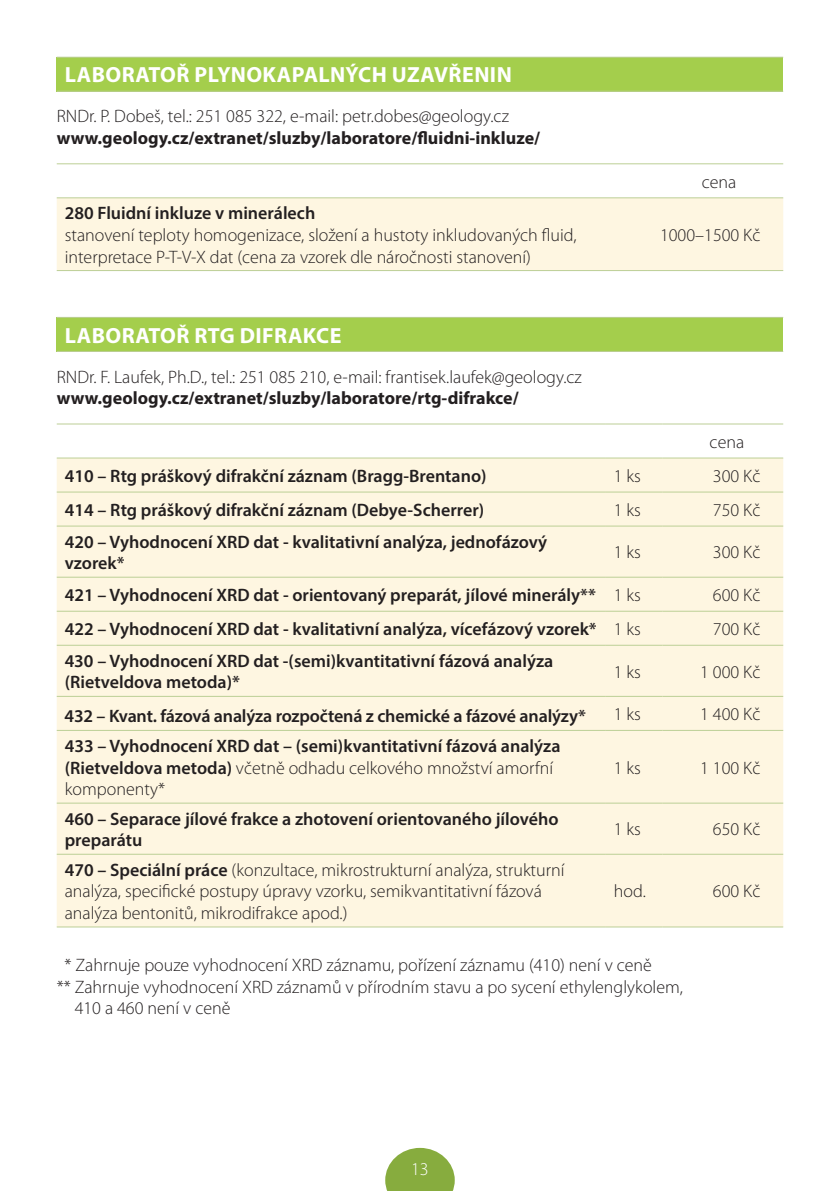
<style>
.page{position:relative;width:840px;height:1191px;background:#fff}
.page>*{position:absolute;margin:0;border:0;box-sizing:border-box;transform-origin:0 0}
.t1{font:700 22px "Myriad Pro";letter-spacing:.02em;color:#fff}
.t2{font:300 18px/21.6px "Myriad Pro";color:#231f20}
.t3{font:600 18px/21.6px "Myriad Pro";color:#231f20}
.t4{font:700 18px "Myriad Pro";color:#231f20}
.t5{font:300 18px "Myriad Pro";color:#fff}
.s1{font-weight:300}
.s2{font-weight:600}
</style>
<div class="page">
<svg style="left:385px;top:1147px;width:69px;height:44px"></svg>
<div style="left:57px;top:57px;width:725px;height:34px;background:#a4ce4c"></div>
<hr style="left:57px;top:91px;width:725px;height:1px;background:#bccf96">
<hr style="left:57px;top:57px;width:725px;height:1px;background:#bccf96">
<div style="left:57px;top:198px;width:725px;height:72px;background:#fef6e1"></div>
<hr style="left:57px;top:163px;width:589px;height:1px;background:#bccf96">
<hr style="left:646px;top:163px;width:136px;height:1px;background:#bccf96">
<hr style="left:57px;top:197px;width:589px;height:1px;background:#bccf96">
<hr style="left:646px;top:197px;width:136px;height:1px;background:#bccf96">
<hr style="left:57px;top:270px;width:589px;height:1px;background:#bccf96">
<hr style="left:646px;top:270px;width:136px;height:1px;background:#bccf96">
<div style="left:57px;top:317px;width:725px;height:34px;background:#a4ce4c"></div>
<hr style="left:57px;top:351px;width:725px;height:1px;background:#bccf96">
<hr style="left:57px;top:317px;width:725px;height:1px;background:#bccf96">
<div style="left:57px;top:458px;width:725px;height:468px;background:#fef6e1"></div>
<hr style="left:57px;top:423px;width:548px;height:1px;background:#bccf96">
<hr style="left:605px;top:423px;width:57px;height:1px;background:#bccf96">
<hr style="left:662px;top:423px;width:120px;height:1px;background:#bccf96">
<hr style="left:57px;top:457px;width:548px;height:1px;background:#bccf96">
<hr style="left:605px;top:457px;width:57px;height:1px;background:#bccf96">
<hr style="left:662px;top:457px;width:120px;height:1px;background:#bccf96">
<hr style="left:57px;top:491px;width:548px;height:1px;background:#bccf96">
<hr style="left:605px;top:491px;width:57px;height:1px;background:#bccf96">
<hr style="left:662px;top:491px;width:120px;height:1px;background:#bccf96">
<hr style="left:57px;top:525px;width:548px;height:1px;background:#bccf96">
<hr style="left:605px;top:525px;width:57px;height:1px;background:#bccf96">
<hr style="left:662px;top:525px;width:120px;height:1px;background:#bccf96">
<hr style="left:57px;top:576px;width:548px;height:1px;background:#bccf96">
<hr style="left:605px;top:576px;width:57px;height:1px;background:#bccf96">
<hr style="left:662px;top:576px;width:120px;height:1px;background:#bccf96">
<hr style="left:57px;top:611px;width:548px;height:1px;background:#bccf96">
<hr style="left:605px;top:611px;width:57px;height:1px;background:#bccf96">
<hr style="left:662px;top:611px;width:120px;height:1px;background:#bccf96">
<hr style="left:57px;top:645px;width:548px;height:1px;background:#bccf96">
<hr style="left:605px;top:645px;width:57px;height:1px;background:#bccf96">
<hr style="left:662px;top:645px;width:120px;height:1px;background:#bccf96">
<hr style="left:57px;top:696px;width:548px;height:1px;background:#bccf96">
<hr style="left:605px;top:696px;width:57px;height:1px;background:#bccf96">
<hr style="left:662px;top:696px;width:120px;height:1px;background:#bccf96">
<hr style="left:57px;top:730px;width:548px;height:1px;background:#bccf96">
<hr style="left:605px;top:730px;width:57px;height:1px;background:#bccf96">
<hr style="left:662px;top:730px;width:120px;height:1px;background:#bccf96">
<hr style="left:57px;top:802px;width:548px;height:1px;background:#bccf96">
<hr style="left:605px;top:802px;width:57px;height:1px;background:#bccf96">
<hr style="left:662px;top:802px;width:120px;height:1px;background:#bccf96">
<hr style="left:57px;top:853px;width:548px;height:1px;background:#bccf96">
<hr style="left:605px;top:853px;width:57px;height:1px;background:#bccf96">
<hr style="left:662px;top:853px;width:120px;height:1px;background:#bccf96">
<hr style="left:57px;top:926px;width:548px;height:1px;background:#bccf96">
<hr style="left:605px;top:926px;width:57px;height:1px;background:#bccf96">
<hr style="left:662px;top:926px;width:120px;height:1px;background:#bccf96">
<p class="t1" style="left:65px;top:61px;width:448px">LABORATOŘ PLYNOKAPALNÝCH UZAVŘENIN</p>
<p class="t2" style="left:57px;top:106px;width:453px">RNDr. P. Dobeš, tel.: 251 085 322, e-mail: petr.dobes@geology.cz</p>
<p class="t4" style="left:57px;top:126px;width:484px">www.geology.cz/extranet/sluzby/laboratore/fluidni-inkluze/</p>
<p class="t2" style="left:701px;top:171px;width:36px">cena</p>
<p class="t3" style="left:65px;top:202px;width:252px">280 Fluidní inkluze v minerálech</p>
<p class="t2" style="left:65px;top:224px;width:513px">stanovení teploty homogenizace, složení a hustoty inkludovaných fluid, interpretace P-T-V-X dat (cena za vzorek dle náročnosti stanovení)</p>
<p class="t2" style="left:659px;top:224px;width:102px">1000–1500 Kč</p>
<p class="t1" style="left:65px;top:321px;width:278px">LABORATOŘ RTG DIFRAKCE</p>
<p class="t2" style="left:57px;top:366px;width:526px">RNDr. F. Laufek, Ph.D., tel.: 251 085 210, e-mail: frantisek.laufek@geology.cz</p>
<p class="t4" style="left:57px;top:386px;width:463px">www.geology.cz/extranet/sluzby/laboratore/rtg-difrakce/</p>
<p class="t2" style="left:709px;top:431px;width:36px">cena</p>
<p class="t3" style="left:65px;top:464px;width:423px">410 – Rtg práškový difrakční záznam (Bragg-Brentano)</p>
<p class="t2" style="left:613px;top:465px;width:29px">1 ks</p>
<p class="t2" style="left:712px;top:465px;width:49px">300 Kč</p>
<p class="t3" style="left:65px;top:498px;width:420px">414 – Rtg práškový difrakční záznam (Debye-Scherrer)</p>
<p class="t2" style="left:613px;top:499px;width:29px">1 ks</p>
<p class="t2" style="left:712px;top:499px;width:49px">750 Kč</p>
<p class="t3" style="left:65px;top:530px;width:484px">420 – Vyhodnocení XRD dat - kvalitativní analýza, jednofázový vzorek*</p>
<p class="t2" style="left:613px;top:542px;width:29px">1 ks</p>
<p class="t2" style="left:712px;top:542px;width:49px">300 Kč</p>
<p class="t3" style="left:65px;top:583px;width:577px">421 – Vyhodnocení XRD dat - orientovaný preparát, jílové minerály** <span class="s1">1 ks</span></p>
<p class="t2" style="left:712px;top:584px;width:49px">600 Kč</p>
<p class="t3" style="left:65px;top:617px;width:577px">422 – Vyhodnocení XRD dat - kvalitativní analýza, vícefázový vzorek* <span class="s1">1 ks</span></p>
<p class="t2" style="left:712px;top:618px;width:49px">700 Kč</p>
<p class="t3" style="left:65px;top:649px;width:490px">430 – Vyhodnocení XRD dat -(semi)kvantitativní fázová analýza (Rietveldova metoda)*</p>
<p class="t2" style="left:613px;top:661px;width:29px">1 ks</p>
<p class="t2" style="left:699px;top:661px;width:62px">1 000 Kč</p>
<p class="t3" style="left:65px;top:705px;width:522px">432 – Kvant. fázová analýza rozpočtená z chemické a fázové analýzy*</p>
<p class="t2" style="left:613px;top:703px;width:29px">1 ks</p>
<p class="t2" style="left:699px;top:703px;width:62px">1 400 Kč</p>
<p class="t3" style="left:65px;top:734px;width:497px">433 – Vyhodnocení XRD dat – (semi)kvantitativní fázová analýza (Rietveldova metoda) <span class="s1">včetně odhadu celkového množství amorfní komponenty*</span></p>
<p class="t2" style="left:613px;top:757px;width:29px">1 ks</p>
<p class="t2" style="left:699px;top:757px;width:62px">1 100 Kč</p>
<p class="t3" style="left:65px;top:807px;width:495px">460 – Separace jílové frakce a zhotovení orientovaného jílového preparátu</p>
<p class="t2" style="left:613px;top:819px;width:29px">1 ks</p>
<p class="t2" style="left:712px;top:819px;width:49px">650 Kč</p>
<p class="t2" style="left:65px;top:859px;width:501px"><span class="s2">470 – Speciální práce</span> (konzultace, mikrostrukturní analýza, strukturní analýza, specifické postupy úpravy vzorku, semikvantitativní fázová analýza bentonitů, mikrodifrakce apod.)</p>
<p class="t2" style="left:613px;top:881px;width:33px">hod.</p>
<p class="t2" style="left:712px;top:881px;width:49px">600 Kč</p>
<p class="t2" style="left:65px;top:954px;width:588px">* Zahrnuje pouze vyhodnocení XRD záznamu, pořízení záznamu (410) není v ceně</p>
<p class="t2" style="left:57px;top:976px;width:627px">** Zahrnuje vyhodnocení XRD záznamů v přírodním stavu a po sycení ethylenglykolem,</p>
<p class="t2" style="left:75px;top:998px;width:157px">410 a 460 není v ceně</p>
<p class="t5" style="left:411px;top:1159px;width:19px">13</p>
</div>
